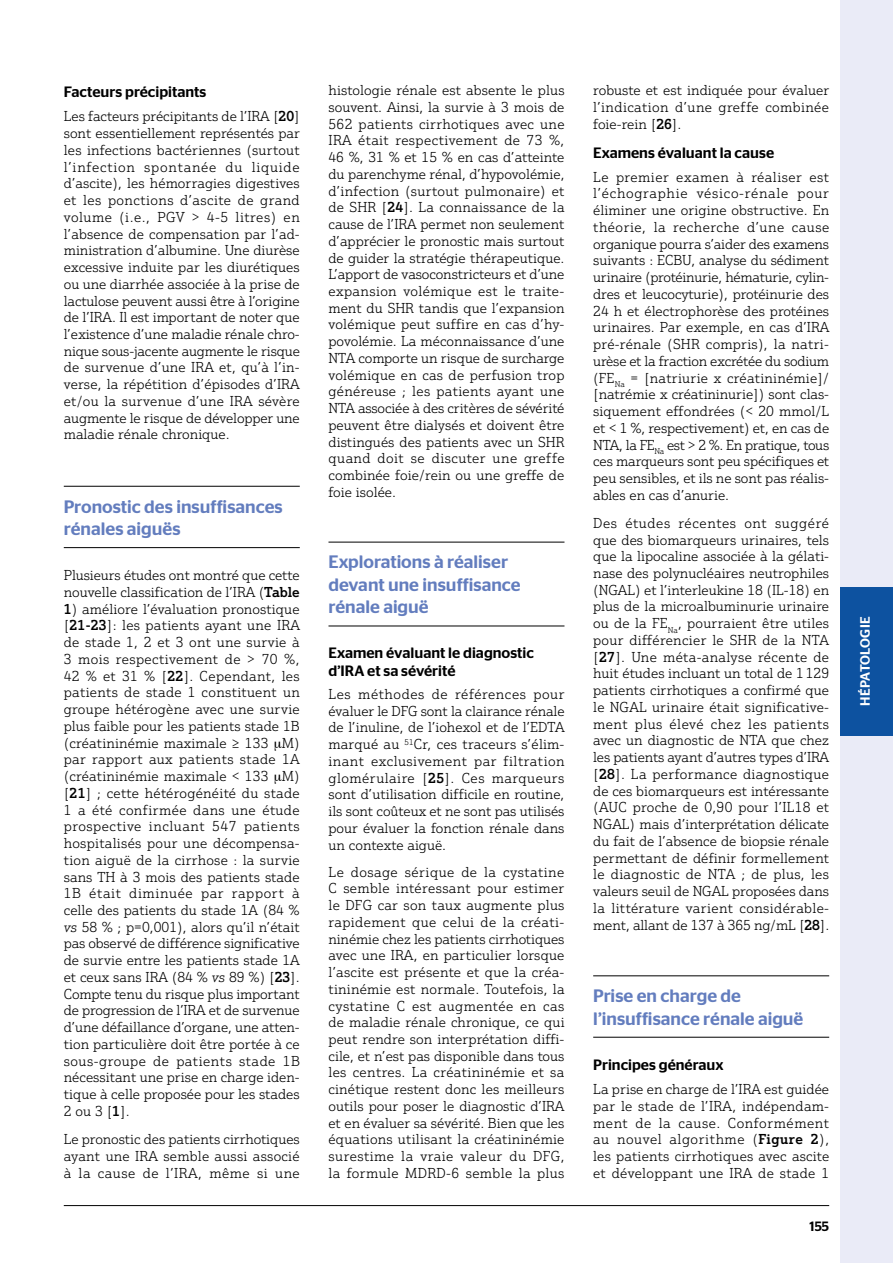
<style>
.page{position:relative;width:893px;height:1263px;background:#fff}
.page>*{position:absolute;margin:0;border:0;box-sizing:border-box;transform-origin:0 0}
.t1{font:500 18px/22.5px "Stag Sans";color:#637dbe}
.t2{font:500 15px/18px "Stag Sans";color:#000}
.t3{font:300 13.95px/16.8px "Justus Pro";color:#000;text-align:justify}
.t4{font:500 13.5px "Stag Sans";letter-spacing:.02em;color:#fff}
.t5{font:500 13.5px "Stag Sans";color:#000}
.s1{font-weight:500}
.s2{font-style:italic}
</style>
<div class="page">
<hr style="left:64px;top:1205px;width:765px;height:1px;background:#000">
<div style="left:840px;top:0;width:53px;height:1263px;background:#eaebf7"></div>
<div style="left:840px;top:587px;width:53px;height:149px;background:#0d52a0"></div>
<hr style="left:64px;top:486px;width:236px;height:1px;background:#000">
<hr style="left:64px;top:547px;width:236px;height:1px;background:#000">
<hr style="left:328px;top:542px;width:236px;height:1px;background:#000">
<hr style="left:328px;top:626px;width:236px;height:1px;background:#000">
<hr style="left:593px;top:975px;width:236px;height:1px;background:#000">
<hr style="left:593px;top:1037px;width:236px;height:1px;background:#000">
<p class="t2" style="left:64px;top:83px;width:144px">Facteurs précipitants</p>
<p class="t3" style="left:64px;top:108px;width:238px">Les facteurs précipitants de l’IRA [<span class="s1">20</span>] sont essentiellement représentés par les infections bactériennes (surtout l’infection spontanée du liquide d’ascite), les hémorragies digestives et les ponctions d’ascite de grand volume (i.e., PGV &gt; 4-5 litres) en l’absence de compensation par l’ad&shy;ministration d’albumine. Une diurèse excessive induite par les diurétiques ou une diarrhée associée à la prise de lactulose peuvent aussi être à l’origine de l’IRA. Il est important de noter que l’existence d’une maladie rénale chro&shy;nique sous-jacente augmente le risque de survenue d’une IRA et, qu’à l’in&shy;verse, la répétition d’épisodes d’IRA et/ou la survenue d’une IRA sévère augmente le risque de développer une maladie rénale chronique.</p>
<p class="t1" style="left:64px;top:495px;width:221px">Pronostic des insuffisances rénales aiguës</p>
<p class="t3" style="left:64px;top:567px;width:238px">Plusieurs études ont montré que cette nouvelle classification de l’IRA (<span class="s1">Table</span></p>
<p class="t3" style="left:64px;top:600px;width:238px"><span class="s1">1</span>) améliore l’évaluation pronostique [<span class="s1">21-23</span>]: les patients ayant une IRA de stade 1, 2 et 3 ont une survie à 3 mois respectivement de &gt; 70 %, 42 % et 31 % [<span class="s1">22</span>]. Cependant, les patients de stade 1 constituent un groupe hétérogène avec une survie plus faible pour les patients stade 1B (créatininémie maximale ≥ 133 M) par rapport aux patients stade 1A (créatininémie maximale &lt; 133 M) [<span class="s1">21</span>] ; cette hétérogénéité du stade 1 a été confirmée dans une étude prospective incluant 547 patients hospitalisés pour une décompensa&shy;tion aiguë de la cirrhose : la survie sans TH à 3 mois des patients stade 1B était diminuée par rapport à celle des patients du stade 1A (84 % <span class="s2">vs</span> 58 % ; p=0,001), alors qu’il n’était pas observé de différence significative de survie entre les patients stade 1A et ceux sans IRA (84 % <span class="s2">vs</span> 89 %) [<span class="s1">23</span>].<br>Compte tenu du risque plus important de progression de l’IRA et de survenue d’une défaillance d’organe, une atten&shy;tion particulière doit être portée à ce sous-groupe de patients stade 1B nécessitant une prise en charge iden&shy;tique à celle proposée pour les stades 2 ou 3 [<span class="s1">1</span>].</p>
<p class="t3" style="left:64px;top:1131px;width:238px">Le pronostic des patients cirrhotiques ayant une IRA semble aussi associé à la cause de l’IRA, même si une</p>
<p class="t3" style="left:328px;top:82px;width:238px">histologie rénale est absente le plus souvent. Ainsi, la survie à 3 mois de 562 patients cirrhotiques avec une IRA était respectivement de 73 %, 46 %, 31 % et 15 % en cas d’atteinte du parenchyme rénal, d’hypovolémie, d’infection (surtout pulmonaire) et de SHR [<span class="s1">24</span>]. La connaissance de la cause de l’IRA permet non seulement d’apprécier le pronostic mais surtout de guider la stratégie thérapeutique.<br>L’apport de vasoconstricteurs et d’une expansion volémique est le traite&shy;ment du SHR tandis que l’expansion volémique peut suffire en cas d’hy&shy;povolémie. La méconnaissance d’une NTA comporte un risque de surcharge volémique en cas de perfusion trop généreuse ; les patients ayant une NTA associée à des critères de sévérité peuvent être dialysés et doivent être distingués des patients avec un SHR quand doit se discuter une greffe combinée foie/rein ou une greffe de foie isolée.</p>
<p class="t1" style="left:328px;top:551px;width:194px">Explorations à réaliser devant une insuffisance rénale aiguë</p>
<p class="t2" style="left:328px;top:644px;width:207px">Examen évaluant le diagnostic d’IRA et sa sévérité</p>
<p class="t3" style="left:328px;top:685px;width:238px">Les méthodes de références pour évaluer le DFG sont la clairance rénale de l’inuline, de l’iohexol et de l’EDTA marqué au <sup>51</sup>Cr, ces traceurs s’élim&shy;inant exclusivement par filtration glomérulaire [<span class="s1">25</span>]. Ces marqueurs sont d’utilisation difficile en routine, ils sont coûteux et ne sont pas utilisés pour évaluer la fonction rénale dans un contexte aiguë.</p>
<p class="t3" style="left:328px;top:863px;width:238px">Le dosage sérique de la cystatine C semble intéressant pour estimer le DFG car son taux augmente plus rapidement que celui de la créati&shy;ninémie chez les patients cirrhotiques avec une IRA, en particulier lorsque l’ascite est présente et que la créa&shy;tininémie est normale. Toutefois, la cystatine C est augmentée en cas de maladie rénale chronique, ce qui peut rendre son interprétation diffi&shy;cile, et n’est pas disponible dans tous les centres. La créatininémie et sa cinétique restent donc les meilleurs outils pour poser le diagnostic d’IRA et en évaluer sa sévérité. Bien que les équations utilisant la créatininémie surestime la vraie valeur du DFG, la formule MDRD-6 semble la plus</p>
<p class="t3" style="left:593px;top:82px;width:237px">robuste et est indiquée pour évaluer l’indication d’une greffe combinée foie-rein [<span class="s1">26</span>].</p>
<p class="t2" style="left:593px;top:144px;width:182px">Examens évaluant la cause</p>
<p class="t3" style="left:593px;top:168px;width:238px">Le premier examen à réaliser est l’échographie vésico-rénale pour éliminer une origine obstructive. En théorie, la recherche d’une cause organique pourra s’aider des examens suivants : ECBU, analyse du sédiment urinaire (protéinurie, hématurie, cylin&shy;dres et leucocyturie), protéinurie des 24 h et électrophorèse des protéines urinaires. Par exemple, en cas d’IRA pré-rénale (SHR compris), la natri&shy;urèse et la fraction excrétée du sodium (FE<sub>Na</sub> = [natriurie x créatininémie]/ [natrémie x créatininurie]) sont clas&shy;siquement effondrées (&lt; 20 mmol/L et &lt; 1 %, respectivement) et, en cas de NTA, la FE<sub>Na</sub> est &gt; 2 %. En pratique, tous ces marqueurs sont peu spécifiques et peu sensibles, et ils ne sont pas réalis&shy;ables en cas d’anurie.</p>
<p class="t3" style="left:593px;top:514px;width:238px">Des études récentes ont suggéré que des biomarqueurs urinaires, tels que la lipocaline associée à la gélati&shy;nase des polynucléaires neutrophiles (NGAL) et l’interleukine 18 (IL-18) en plus de la microalbuminurie urinaire ou de la FE<sub>Na</sub>, pourraient être utiles pour différencier le SHR de la NTA [<span class="s1">27</span>]. Une méta-analyse récente de huit études incluant un total de 1129 patients cirrhotiques a confirmé que le NGAL urinaire était significative&shy;ment plus élevé chez les patients avec un diagnostic de NTA que chez les patients ayant d’autres types d’IRA [<span class="s1">28</span>]. La performance diagnostique de ces biomarqueurs est intéressante (AUC proche de 0,90 pour l’IL18 et NGAL) mais d’interprétation délicate du fait de l’absence de biopsie rénale permettant de définir formellement le diagnostic de NTA ; de plus, les valeurs seuil de NGAL proposées dans la littérature varient considérable&shy;ment, allant de 137 à 365 ng/mL [<span class="s1">28</span>].</p>
<p class="t1" style="left:593px;top:984px;width:212px">Prise en charge de l’insuffisance rénale aiguë</p>
<p class="t2" style="left:593px;top:1056px;width:132px">Principes généraux</p>
<p class="t3" style="left:593px;top:1081px;width:238px">La prise en charge de l’IRA est guidée par le stade de l’IRA, indépendam&shy;ment de la cause. Conformément au nouvel algorithme (<span class="s1">Figure 2</span>), les patients cirrhotiques avec ascite et développant une IRA de stade 1</p>
<p class="t5" style="left:810px;top:1219px;width:21px">155</p>
<p class="t4" style="left:857px;top:706px;width:91px;rotate:-90deg">HÉPATOLOGIE</p>
</div>
